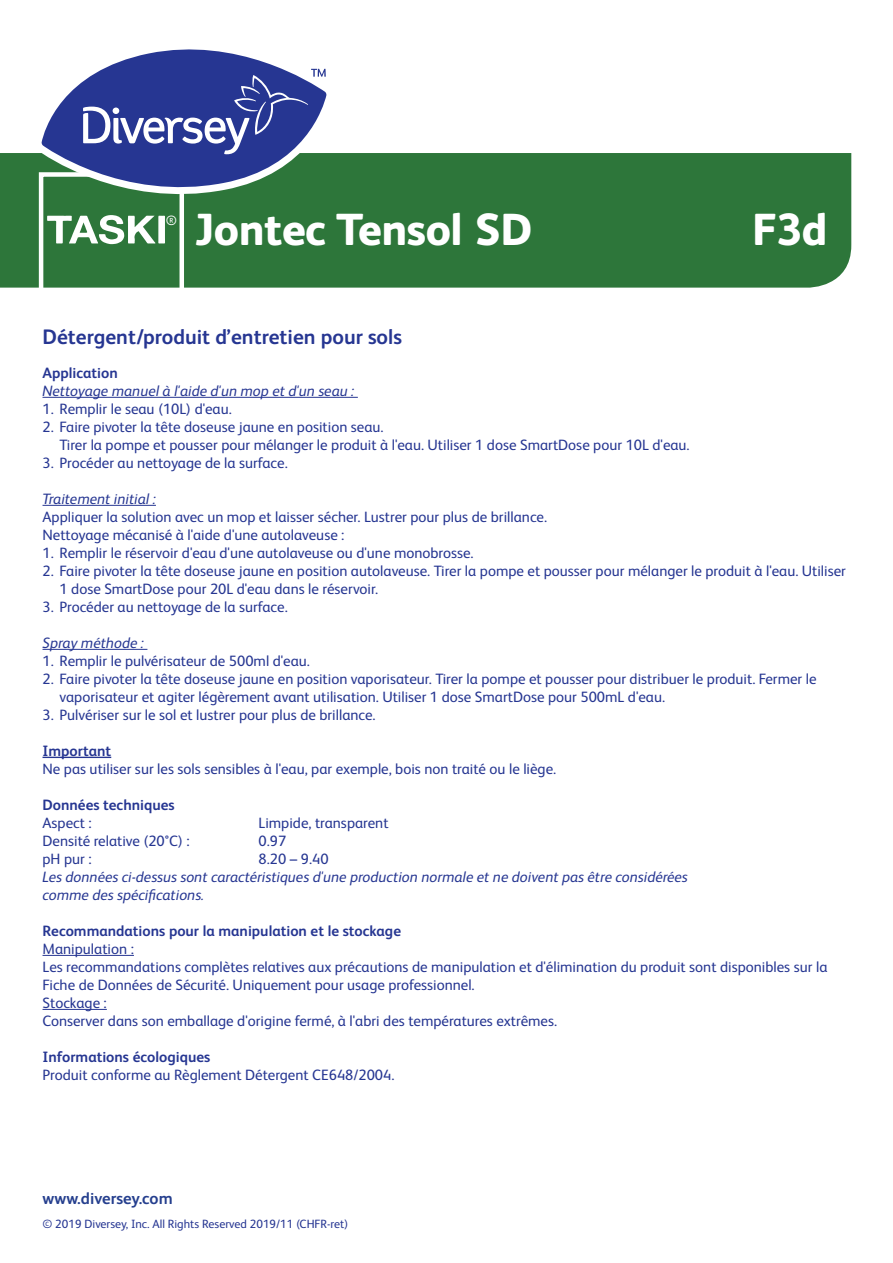
<style>
.page{position:relative;width:893px;height:1263px;background:#fff}
.page>*{position:absolute;margin:0;border:0;box-sizing:border-box;transform-origin:0 0}
.t1{font:800 45px "FS Albert Pro";letter-spacing:-.01em;color:#fff}
.t2{font:700 21px "FS Albert Pro";color:#263692}
.t3{font:700 16.5px "FS Albert Pro";color:#253f8e}
.t4{font:15px/18px "FS Albert Pro";color:#263692}
.t5{font:italic 15px/18px "FS Albert Pro";color:#263692}
.t6{font:700 15px "FS Albert Pro";color:#263692}
.t7{font:13.5px "FS Albert Pro";color:#fff}
.t8{font:12px "FS Albert Pro";color:#263692}
</style>
<div class="page">
<div style="left:0;top:153px;width:851px;height:135px;background:#2d763a"></div>
<img style="left:69px;top:215px;width:86px;height:29px">
<hr style="left:43px;top:397px;width:315px;height:1px;background:#263692">
<hr style="left:43px;top:505px;width:113px;height:1px;background:#263692">
<hr style="left:43px;top:649px;width:104px;height:1px;background:#263692">
<hr style="left:43px;top:757px;width:68px;height:1px;background:#263692">
<hr style="left:43px;top:955px;width:91px;height:1px;background:#263692">
<hr style="left:43px;top:1009px;width:64px;height:1px;background:#263692">
<svg style="left:34px;top:49px;width:305px;height:165px"></svg>
<svg style="left:83px;top:69px;width:243px;height:86px"></svg>
<p class="t7" style="left:166px;top:211px;width:13px">®</p>
<h1 class="t1" style="left:195px;top:194px;width:339px">Jontec Tensol SD</h1>
<h1 class="t1" style="left:752px;top:194px;width:77px">F3d</h1>
<h2 class="t2" style="left:43px;top:322px;width:361px">Détergent/produit d’entretien pour sols</h2>
<p class="t6" style="left:43px;top:362px;width:77px">Application</p>
<p class="t5" style="left:43px;top:381px;width:313px">Nettoyage manuel à l'aide d'un mop et d'un seau :</p>
<p class="t4" style="left:43px;top:399px;width:191px">1. Remplir le seau (10L) d'eau.</p>
<p class="t4" style="left:60px;top:417px;width:632px;text-indent:-17px">2. Faire pivoter la tête doseuse jaune en position seau.<br>Tirer la pompe et pousser pour mélanger le produit à l'eau. Utiliser 1 dose SmartDose pour 10L d'eau.</p>
<p class="t4" style="left:43px;top:453px;width:247px">3. Procéder au nettoyage de la surface.</p>
<p class="t5" style="left:43px;top:489px;width:115px">Traitement initial :</p>
<p class="t4" style="left:43px;top:507px;width:506px">Appliquer la solution avec un mop et laisser sécher. Lustrer pour plus de brillance.<br>Nettoyage mécanisé à l'aide d'une autolaveuse :</p>
<p class="t4" style="left:43px;top:543px;width:433px">1. Remplir le réservoir d'eau d'une autolaveuse ou d'une monobrosse.</p>
<p class="t4" style="left:60px;top:561px;width:788px;text-indent:-17px">2. Faire pivoter la tête doseuse jaune en position autolaveuse. Tirer la pompe et pousser pour mélanger le produit à l'eau. Utiliser<br>1 dose SmartDose pour 20L d'eau dans le réservoir.</p>
<p class="t4" style="left:43px;top:597px;width:247px">3. Procéder au nettoyage de la surface.</p>
<p class="t5" style="left:43px;top:633px;width:103px">Spray méthode :</p>
<p class="t4" style="left:43px;top:651px;width:269px">1. Remplir le pulvérisateur de 500ml d'eau.</p>
<p class="t4" style="left:60px;top:669px;width:759px;text-indent:-17px">2. Faire pivoter la tête doseuse jaune en position vaporisateur. Tirer la pompe et pousser pour distribuer le produit. Fermer le vaporisateur et agiter légèrement avant utilisation. Utiliser 1 dose SmartDose pour 500mL d'eau.</p>
<p class="t4" style="left:43px;top:705px;width:335px">3. Pulvériser sur le sol et lustrer pour plus de brillance.</p>
<p class="t6" style="left:43px;top:740px;width:70px">Important</p>
<p class="t4" style="left:43px;top:759px;width:515px">Ne pas utiliser sur les sols sensibles à l'eau, par exemple, bois non traité ou le liège.</p>
<p class="t6" style="left:43px;top:794px;width:134px">Données techniques</p>
<p class="t4" style="left:43px;top:813px;width:51px">Aspect :</p>
<p class="t4" style="left:259px;top:813px;width:132px">Limpide, transparent</p>
<p class="t4" style="left:43px;top:831px;width:149px">Densité relative (20°C) :</p>
<p class="t4" style="left:259px;top:831px;width:29px">0.97</p>
<p class="t4" style="left:43px;top:849px;width:51px">pH pur :</p>
<p class="t4" style="left:259px;top:849px;width:72px">8.20 – 9.40</p>
<p class="t5" style="left:43px;top:867px;width:647px">Les données ci-dessus sont caractéristiques d'une production normale et ne doivent pas être considérées comme des spécifications.</p>
<p class="t6" style="left:43px;top:920px;width:360px">Recommandations pour la manipulation et le stockage</p>
<p class="t4" style="left:43px;top:939px;width:786px">Manipulation :<br>Les recommandations complètes relatives aux précautions de manipulation et d'élimination du produit sont disponibles sur la Fiche de Données de Sécurité. Uniquement pour usage professionnel.<br>Stockage :<br>Conserver dans son emballage d'origine fermé, à l'abri des températures extrêmes.</p>
<p class="t6" style="left:43px;top:1046px;width:169px">Informations écologiques</p>
<p class="t4" style="left:43px;top:1065px;width:353px">Produit conforme au Règlement Détergent CE648/2004.</p>
<p class="t3" style="left:43px;top:1187px;width:132px">www.diversey.com</p>
<p class="t8" style="left:43px;top:1216px;width:307px">© 2019 Diversey, Inc. All Rights Reserved 2019/11 (CHFR-ret)</p>
</div>
